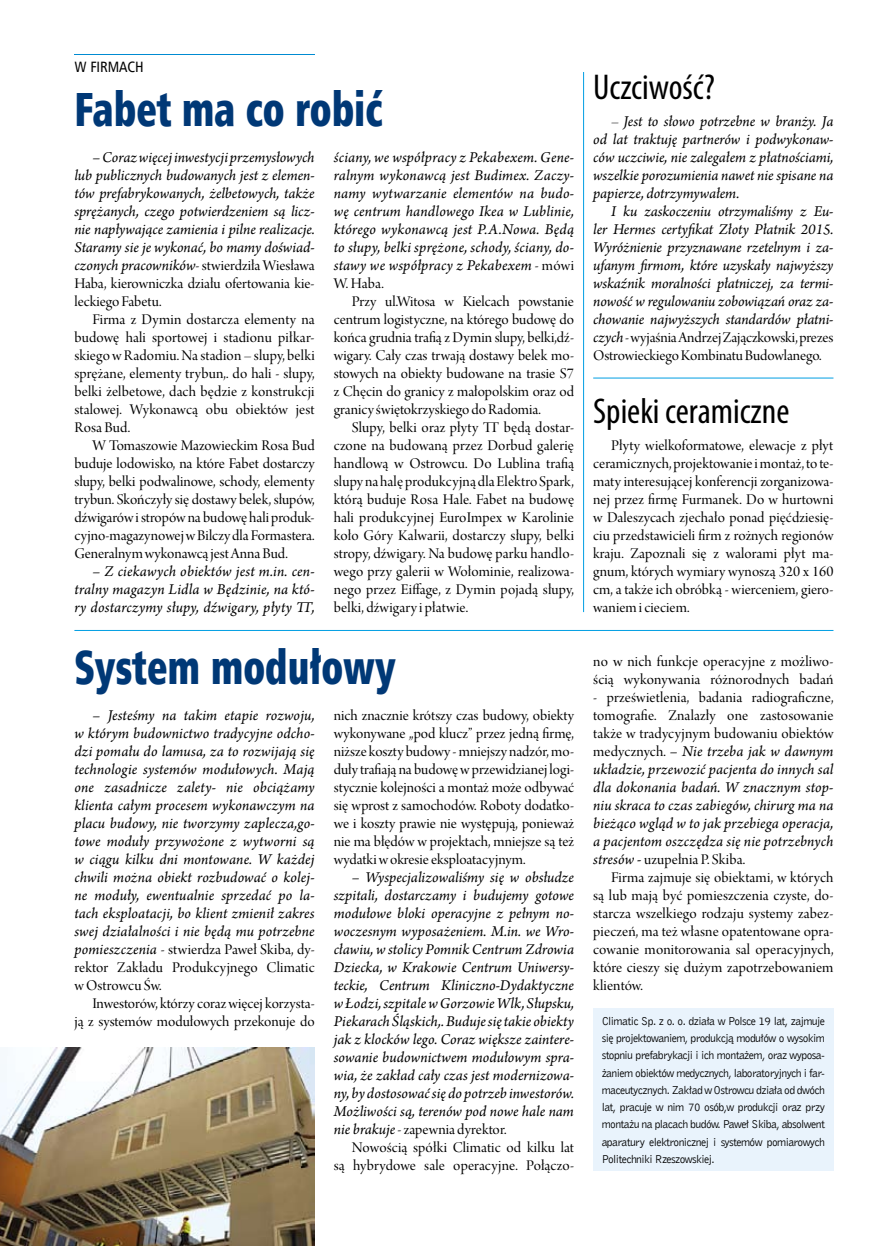
<style>
.page{position:relative;width:876px;height:1246px;background:#fff}
.page>*{position:absolute;margin:0;border:0;box-sizing:border-box;transform-origin:0 0}
.t1{font:48px "Humnst 777 X Blk Cn EU";color:#003876;scale:.8 1}
.t2{font:condensed 36px "Myriad Pro";color:#000}
.t3{font:15.75px/18px "Arno Pro Display";letter-spacing:.005em;color:#000;text-align:justify}
.t4{font:italic 15.75px/18px "Arno Pro";color:#000;text-align:justify}
.t5{font:15px "Humnst 777 Cn EU";color:#000}
.t6{font:11.7px/17.2px "Bell Gothic EU";letter-spacing:-.05em;color:#000;text-align:justify}
.s1{font-family:"Arno Pro";font-style:italic}
.s2{font-family:"Arno Pro Display";font-style:normal}
</style>
<div class="page">
<hr style="left:74px;top:54px;width:241px;height:1px;background:#008bd2">
<img style="left:0;top:1047px;width:315px;height:199px">
<div style="left:593px;top:1008px;width:240px;height:162px;background:#e9f3fc"></div>
<hr style="left:74px;top:630px;width:759px;height:1px;background:#009ee3">
<hr style="left:583px;top:72px;width:1px;height:540px;background:#009ee3">
<hr style="left:593px;top:378px;width:240px;height:1px;background:#009ee3">
<p class="t5" style="left:74px;top:57px;width:71px">W FI RMACH</p>
<h1 class="t1" style="left:74px;top:78px;width:387px">Fabet ma co robić</h1>
<p class="t4" style="left:74px;top:149px;width:242px;text-indent:18px">– Coraz więcej inwestycji przemysłowych lub publicznych budowanych jest z elemen&shy;tów prefabrykowanych, żelbetowych, także sprężanych, czego potwierdzeniem są licz&shy;nie napływające zamienia i pilne realizacje.<br>Staramy sie je wykonać, bo mamy doświad-</p>
<p class="t3" style="left:74px;top:257px;width:242px"><span class="s1">czonych pracowników</span>- stwierdziła Wiesława Haba, kierowniczka działu ofertowania kie&shy;leckiego Fabetu.</p>
<p class="t3" style="left:74px;top:311px;width:242px;text-indent:18px">Firma z Dymin dostarcza elementy na budowę hali sportowej i stadionu piłkar&shy;skiego wRadomiu. Na stadion – slupy, belki sprężane, elementy trybun,. do hali - słupy, belki żelbetowe, dach będzie z konstrukcji stalowej. Wykonawcą obu obiektów jest Rosa Bud.</p>
<p class="t3" style="left:74px;top:437px;width:242px;text-indent:18px">W Tomaszowie Mazowieckim Rosa Bud buduje lodowisko, na które Fabet dostarczy słupy, belki podwalinowe, schody, elementy trybun. Skończyły się dostawy belek, słupów, dźwigarów istropów na budowę hali produk&shy;cyjno-magazynowej wBilczy dla Formastera.<br>Generalnym wykonawcą jest Anna Bud.</p>
<p class="t4" style="left:74px;top:563px;width:242px;text-indent:18px">– Z ciekawych obiektów jest m.in. cen&shy;tralny magazyn Lidla w Będzinie, na któ&shy;ry dostarczymy słupy, dźwigary, płyty TT,</p>
<p class="t4" style="left:334px;top:149px;width:242px">ściany, we współpracy z Pekabexem. Gene&shy;ralnym wykonawcą jest Budimex. Zaczy&shy;namy wytwarzanie elementów na budo&shy;wę centrum handlowego Ikea w Lublinie, którego wykonawcą jest P.A.Nowa. Będą to słupy, belki sprężone, schody, ściany, do&shy;stawy we współpracy z Pekabexem <span class="s2">- mówi</span></p>
<p class="t3" style="left:334px;top:275px;width:51px">W. Haba.</p>
<p class="t3" style="left:352px;top:293px;width:224px">Przy ul.Witosa w Kielcach powstanie</p>
<p class="t3" style="left:334px;top:311px;width:242px">centrum logistyczne, na którego budowę do</p>
<p class="t3" style="left:334px;top:329px;width:242px">końca grudnia trafią z Dymin slupy, belki,dź-</p>
<p class="t3" style="left:334px;top:347px;width:242px">wigary. Cały czas trwają dostawy belek mo-</p>
<p class="t3" style="left:334px;top:365px;width:242px">stowych na obiekty budowane na trasie S7</p>
<p class="t3" style="left:334px;top:383px;width:242px">z Chęcin do granicy z małopolskim oraz od</p>
<p class="t3" style="left:334px;top:401px;width:209px">granicy świętokrzyskiego do Radomia.</p>
<p class="t3" style="left:352px;top:419px;width:224px">Slupy, belki oraz płyty TT będą dostar-</p>
<p class="t3" style="left:334px;top:437px;width:242px">czone na budowaną przez Dorbud galerię</p>
<p class="t3" style="left:334px;top:455px;width:242px">handlową w Ostrowcu. Do Lublina trafią</p>
<p class="t3" style="left:334px;top:473px;width:242px">slupy na halę produkcyjną dla Elektro Spark,</p>
<p class="t3" style="left:334px;top:491px;width:242px">którą buduje Rosa Hale. Fabet na budowę</p>
<p class="t3" style="left:334px;top:509px;width:242px">hali produkcyjnej EuroImpex w Karolinie</p>
<p class="t3" style="left:334px;top:527px;width:242px">koło Góry Kalwarii, dostarczy słupy, belki</p>
<p class="t3" style="left:334px;top:545px;width:242px">stropy, dźwigary. Na budowę parku handlo-</p>
<p class="t3" style="left:334px;top:563px;width:242px">wego przy galerii w Wołominie, realizowa-</p>
<p class="t3" style="left:334px;top:581px;width:242px">nego przez Eiffage, z Dymin pojadą słupy,</p>
<p class="t3" style="left:334px;top:599px;width:136px">belki, dźwigary i płatwie.</p>
<h1 class="t1" style="left:74px;top:636px;width:403px">System modułowy</h1>
<p class="t3" style="left:334px;top:707px;width:242px">nich znacznie krótszy czas budowy, obiekty wykonywane „pod klucz” przez jedną firmę, niższe koszty budowy - mniejszy nadzór, mo&shy;duły trafiają na budowę wprzewidzianej logi&shy;stycznie kolejności a montaż może odbywać się wprost z samochodów. Roboty dodatko&shy;we i koszty prawie nie występują, ponieważ nie ma błędów w projektach, mniejsze są też wydatki wokresie eksploatacyjnym.</p>
<p class="t4" style="left:334px;top:869px;width:242px;text-indent:18px">– Wyspecjalizowaliśmy się w obsłudze szpitali, dostarczamy i budujemy gotowe modułowe bloki operacyjne z pełnym no&shy;woczesnym wyposażeniem. M.in. we Wro&shy;cławiu, w stolicy Pomnik Centrum Zdrowia Dziecka, w Krakowie Centrum Uniwersy&shy;teckie, Centrum Kliniczno-Dydaktyczne wŁodzi, szpitale wGorzowie Wlk, Słupsku, Piekarach Śląskich,. Buduje się takie obiekty jak z klocków lego. Coraz większe zaintere&shy;sowanie budownictwem modułowym spra&shy;wia, że zakład cały czas jest modernizowa&shy;ny, by dostosować się do potrzeb inwestorów.<br>Możliwości są, terenów pod nowe hale nam</p>
<p class="t3" style="left:334px;top:1121px;width:174px"><span class="s1">nie brakuje</span> - zapewnia dyrektor.</p>
<p class="t3" style="left:352px;top:1139px;width:224px">Nowością spółki Climatic od kilku lat</p>
<p class="t3" style="left:334px;top:1157px;width:242px">są hybrydowe sale operacyjne. Połączo-</p>
<p class="t4" style="left:74px;top:707px;width:242px;text-indent:18px">– Jesteśmy na takim etapie rozwoju, w którym budownictwo tradycyjne odcho&shy;dzi pomału do lamusa, za to rozwijają się technologie systemów modułowych. Mają one zasadnicze zalety- nie obciążamy klienta całym procesem wykonawczym na placu budowy, nie tworzymy zaplecza,go&shy;towe moduły przywożone z wytworni są w ciągu kilku dni montowane. W każdej chwili można obiekt rozbudować o kolej&shy;ne moduły, ewentualnie sprzedać po la&shy;tach eksploatacji, bo klient zmienił zakres swej działalności i nie będą mu potrzebne</p>
<p class="t3" style="left:74px;top:941px;width:242px"><span class="s1">pomieszczenia</span> - stwierdza Paweł Skiba, dy&shy;rektor Zakładu Produkcyjnego Climatic w Ostrowcu Św.</p>
<p class="t3" style="left:74px;top:995px;width:242px;text-align:right">Inwestorów, którzy coraz więcej korzysta-<br>ją z systemów modułowych przekonuje do</p>
<h2 class="t2" style="left:593px;top:65px;width:123px">Uczciwość?</h2>
<p class="t4" style="left:593px;top:113px;width:242px;text-indent:18px"><span class="s2">–</span> Jest to słowo potrzebne w branży. Ja od lat traktuję partnerów i podwykonaw&shy;ców uczciwie, nie zalegałem z płatnościami, wszelkie porozumienia nawet nie spisane na papierze, dotrzymywałem.</p>
<p class="t4" style="left:593px;top:203px;width:242px;text-indent:18px">I ku zaskoczeniu otrzymaliśmy z Eu&shy;ler Hermes certyfikat Złoty Płatnik 2015.<br>Wyróżnienie przyznawane rzetelnym i za&shy;ufanym firmom, które uzyskały najwyższy wskaźnik moralności płatniczej, za termi&shy;nowość w regulowaniu zobowiązań oraz za&shy;chowanie najwyższych standardów płatni-</p>
<p class="t3" style="left:593px;top:329px;width:242px"><span class="s1">czych</span> - wyjaśnia Andrzej Zajączkowski, prezes<br>Ostrowieckiego Kombinatu Budowlanego.</p>
<h2 class="t2" style="left:593px;top:389px;width:198px">Spieki ceramiczne</h2>
<p class="t3" style="left:593px;top:437px;width:242px;text-indent:18px">Płyty wielkoformatowe, elewacje z płyt ceramicznych, projektowanie imontaż, to te&shy;maty interesującej konferencji zorganizowa&shy;nej przez firmę Furmanek. Do w hurtowni w Daleszycach zjechało ponad pięćdziesię&shy;ciu przedstawicieli firm z rożnych regionów kraju. Zapoznali się z walorami płyt ma&shy;gnum, których wymiary wynoszą 320 x 160 cm, a także ich obróbką - wierceniem, giero&shy;waniem icieciem.</p>
<p class="t3" style="left:593px;top:653px;width:242px">no w nich funkcje operacyjne z możliwo&shy;ścią wykonywania różnorodnych badań</p>
<p class="t3" style="left:593px;top:689px;width:242px">- prześwietlenia, badania radiograficzne, tomografie. Znalazły one zastosowanie także w tradycyjnym budowaniu obiektów</p>
<p class="t4" style="left:593px;top:743px;width:242px"><span class="s2">medycznych.</span> – Nie trzeba jak w dawnym układzie, przewozić pacjenta do innych sal dla dokonania badań. W znacznym stop&shy;niu skraca to czas zabiegów, chirurg ma na bieżąco wgląd w to jak przebiega operacja, a pacjentom oszczędza się nie potrzebnych</p>
<p class="t3" style="left:593px;top:851px;width:154px"><span class="s1">stresów -</span> uzupełnia P. Skiba.</p>
<p class="t3" style="left:611px;top:869px;width:224px">Firma zajmuje się obiektami, w których</p>
<p class="t3" style="left:593px;top:887px;width:242px">są lub mają być pomieszczenia czyste, do-</p>
<p class="t3" style="left:593px;top:905px;width:242px">starcza wszelkiego rodzaju systemy zabez-</p>
<p class="t3" style="left:593px;top:923px;width:242px">pieczeń, ma też własne opatentowane opra-</p>
<p class="t3" style="left:593px;top:941px;width:242px">cowanie monitorowania sal operacyjnych,</p>
<p class="t3" style="left:593px;top:959px;width:242px">które cieszy się dużym zapotrzebowaniem</p>
<p class="t3" style="left:593px;top:977px;width:51px">klientów.</p>
<p class="t6" style="left:602px;top:1012px;width:225px">Climatic Sp. z o. o. działa w Polsce 19 lat, zajmuje się projektowaniem, produkcją modułów o wysokim stopniu prefabrykacji i ich montażem, oraz wyposa&shy;żaniem obiektów medycznych, laboratoryjnych i far&shy;maceutycznych. Zakład w Ostrowcu działa od dwóch lat, pracuje w nim 70 osób,w produkcji oraz przy montażu na placach budów. Paweł Skiba, absolwent aparatury elektronicznej i systemów pomiarowych Politechniki Rzeszowskiej.</p>
</div>
